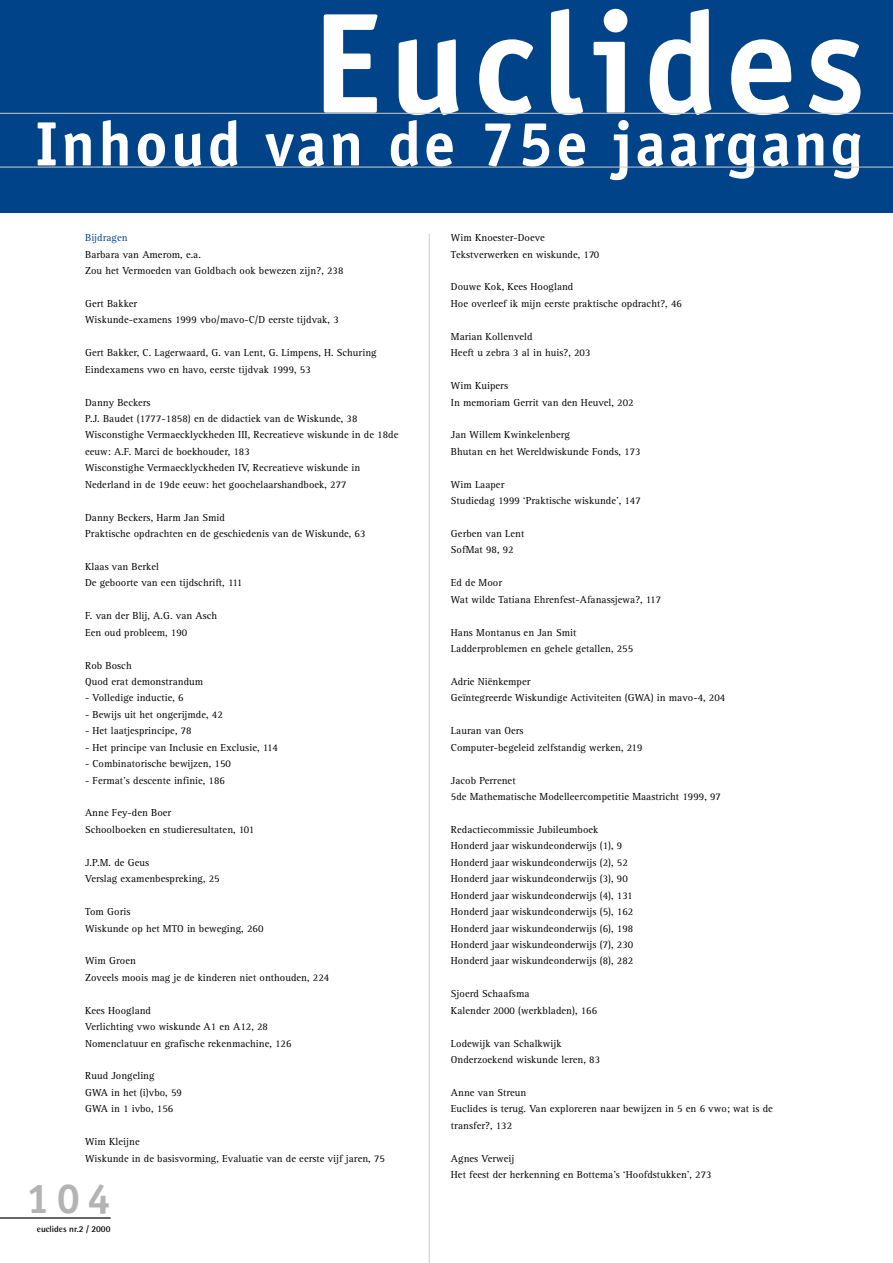
<style>
.page{position:relative;width:893px;height:1263px;background:#fff}
.page>*{position:absolute;margin:0;border:0;box-sizing:border-box;transform-origin:0 0}
.t1{font:700 143.4px "Officina Sans";letter-spacing:.05em;color:#fff}
.t2{font:700 62.7px "Officina Sans";letter-spacing:.05em;color:#fff}
.t3{font:700 41.85px "Officina Sans";color:#b3b3b3}
.t4{font:10.5px/16.5px "Rotis Serif";letter-spacing:.005em;color:#000}
.t5{font:10.5px "Rotis Serif";letter-spacing:.005em;color:#004389}
.t6{font:700 9px "Rotis Semi Sans";color:#000}
</style>
<div class="page">
<div style="left:0;top:0;width:892px;height:213px;background:#004389"></div>
<hr style="left:0;top:1217px;width:111px;height:2px;background:#000">
<hr style="left:429px;top:234px;width:1px;height:1029px;background:#ccc">
<hr style="left:0;top:167px;width:892px;height:1px;background:#ccc">
<hr style="left:0;top:113px;width:892px;height:1px;background:#ccc">
<h1 class="t1" style="left:313px;top:9px;width:554px">Euclides</h1>
<h2 class="t2" style="left:35px;top:120px;width:828px">Inhoud van de 75e jaargang</h2>
<p class="t5" style="left:85px;top:234px;width:44px">Bijdragen</p>
<p class="t4" style="left:85px;top:247px;width:260px">Barbara van Amerom, e.a.<br>Zou het Vermoeden van Goldbach ook bewezen zijn?, 238</p>
<p class="t4" style="left:85px;top:296px;width:255px">Gert Bakker<br>Wiskunde-examens 1999 vbo/mavo-C/D eerste tijdvak, 3</p>
<p class="t4" style="left:85px;top:345px;width:293px">Gert Bakker, C. Lagerwaard, G. van Lent, G. Limpens, H. Schuring<br>Eindexamens vwo en havo, eerste tijdvak 1999, 53</p>
<p class="t4" style="left:85px;top:395px;width:315px">Danny Beckers<br>P.J. Baudet (1777-1858) en de didactiek van de Wiskunde, 38<br>Wisconstighe Vermaecklyckheden III, Recreatieve wiskunde in de 18de eeuw: A.F. Marci de boekhouder, 183<br>Wisconstighe Vermaecklyckheden IV, Recreatieve wiskunde in Nederland in de 19de eeuw: het goochelaarshandboek, 277</p>
<p class="t4" style="left:85px;top:510px;width:282px">Danny Beckers, Harm Jan Smid<br>Praktische opdrachten en de geschiedenis van de Wiskunde, 63</p>
<p class="t4" style="left:85px;top:559px;width:158px">Klaas van Berkel<br>De geboorte van een tijdschrift, 111</p>
<p class="t4" style="left:85px;top:608px;width:133px">F. van der Blij, A.G. van Asch<br>Een oud probleem, 190</p>
<p class="t4" style="left:85px;top:658px;width:120px">Rob Bosch<br>Quod erat demonstrandum</p>
<p class="t4" style="left:85px;top:691px;width:100px">- Volledige inductie, 6</p>
<p class="t4" style="left:85px;top:707px;width:139px">- Bewijs uit het ongerijmde, 42</p>
<p class="t4" style="left:85px;top:723px;width:108px">- Het laatjesprincipe, 78</p>
<p class="t4" style="left:85px;top:740px;width:194px">- Het principe van Inclusie en Exclusie, 114</p>
<p class="t4" style="left:85px;top:756px;width:147px">- Combinatorische bewijzen, 150</p>
<p class="t4" style="left:85px;top:773px;width:141px">- Fermat’s descente infinie, 186</p>
<p class="t4" style="left:85px;top:806px;width:170px">Anne Fey-den Boer<br>Schoolboeken en studieresultaten, 101</p>
<p class="t4" style="left:85px;top:855px;width:136px">J.P.M. de Geus<br>Verslag examenbespreking, 25</p>
<p class="t4" style="left:85px;top:904px;width:180px">Tom Goris<br>Wiskunde op het MTO in beweging, 260</p>
<p class="t4" style="left:85px;top:954px;width:246px">Wim Groen<br>Zoveels moois mag je de kinderen niet onthouden, 224</p>
<p class="t4" style="left:85px;top:1003px;width:208px">Kees Hoogland<br>Verlichting vwo wiskunde A1 en A12, 28<br>Nomenclatuur en grafische rekenmachine, 126</p>
<p class="t4" style="left:85px;top:1069px;width:98px">Ruud Jongeling<br>GWA in het (i)vbo, 59<br>GWA in 1 ivbo, 156</p>
<p class="t4" style="left:85px;top:1134px;width:301px">Wim Kleijne<br>Wiskunde in de basisvorming, Evaluatie van de eerste vijf jaren, 75</p>
<h3 class="t3" style="left:26px;top:1183px;width:86px">104</h3>
<p class="t6" style="left:37px;top:1225px;width:75px">euclides nr.2 / 2000</p>
<p class="t4" style="left:451px;top:230px;width:150px">Wim Knoester-Doeve<br>Tekstverwerken en wiskunde, 170</p>
<p class="t4" style="left:451px;top:280px;width:232px">Douwe Kok, Kees Hoogland<br>Hoe overleef ik mijn eerste praktische opdracht?, 46</p>
<p class="t4" style="left:451px;top:329px;width:141px">Marian Kollenveld<br>Heeft u zebra 3 al in huis?, 203</p>
<p class="t4" style="left:451px;top:378px;width:184px">Wim Kuipers<br>In memoriam Gerrit van den Heuvel, 202</p>
<p class="t4" style="left:451px;top:428px;width:191px">Jan Willem Kwinkelenberg<br>Bhutan en het Wereldwiskunde Fonds, 173</p>
<p class="t4" style="left:451px;top:477px;width:191px">Wim Laaper<br>Studiedag 1999 ‘Praktische wiskunde’, 147</p>
<p class="t4" style="left:451px;top:526px;width:75px">Gerben van Lent<br>SofMat 98, 92</p>
<p class="t4" style="left:451px;top:576px;width:212px">Ed de Moor<br>Wat wilde Tatiana Ehrenfest-Afanassjewa?, 117</p>
<p class="t4" style="left:451px;top:625px;width:184px">Hans Montanus en Jan Smit<br>Ladderproblemen en gehele getallen, 255</p>
<p class="t4" style="left:451px;top:674px;width:276px">Adrie Niënkemper<br>Geïntegreerde Wiskundige Activiteiten (GWA) in mavo-4, 204</p>
<p class="t4" style="left:451px;top:723px;width:193px">Lauran van Oers<br>Computer-begeleid zelfstandig werken, 219</p>
<p class="t4" style="left:451px;top:773px;width:271px">Jacob Perrenet<br>5de Mathematische Modelleercompetitie Maastricht 1999, 97</p>
<p class="t4" style="left:451px;top:822px;width:184px">Redactiecommissie Jubileumboek Honderd jaar wiskundeonderwijs (1), 9<br>Honderd jaar wiskundeonderwijs (2), 52<br>Honderd jaar wiskundeonderwijs (3), 90<br>Honderd jaar wiskundeonderwijs (4), 131<br>Honderd jaar wiskundeonderwijs (5), 162<br>Honderd jaar wiskundeonderwijs (6), 198<br>Honderd jaar wiskundeonderwijs (7), 230<br>Honderd jaar wiskundeonderwijs (8), 282</p>
<p class="t4" style="left:451px;top:987px;width:148px">Sjoerd Schaafsma<br>Kalender 2000 (werkbladen), 166</p>
<p class="t4" style="left:451px;top:1036px;width:151px">Lodewijk van Schalkwijk<br>Onderzoekend wiskunde leren, 83</p>
<p class="t4" style="left:451px;top:1085px;width:323px">Anne van Streun<br>Euclides is terug. Van exploreren naar bewijzen in 5 en 6 vwo; wat is de transfer?, 132</p>
<p class="t4" style="left:451px;top:1151px;width:262px">Agnes Verweij<br>Het feest der herkenning en Bottema’s ‘Hoofdstukken’, 273</p>
</div>
